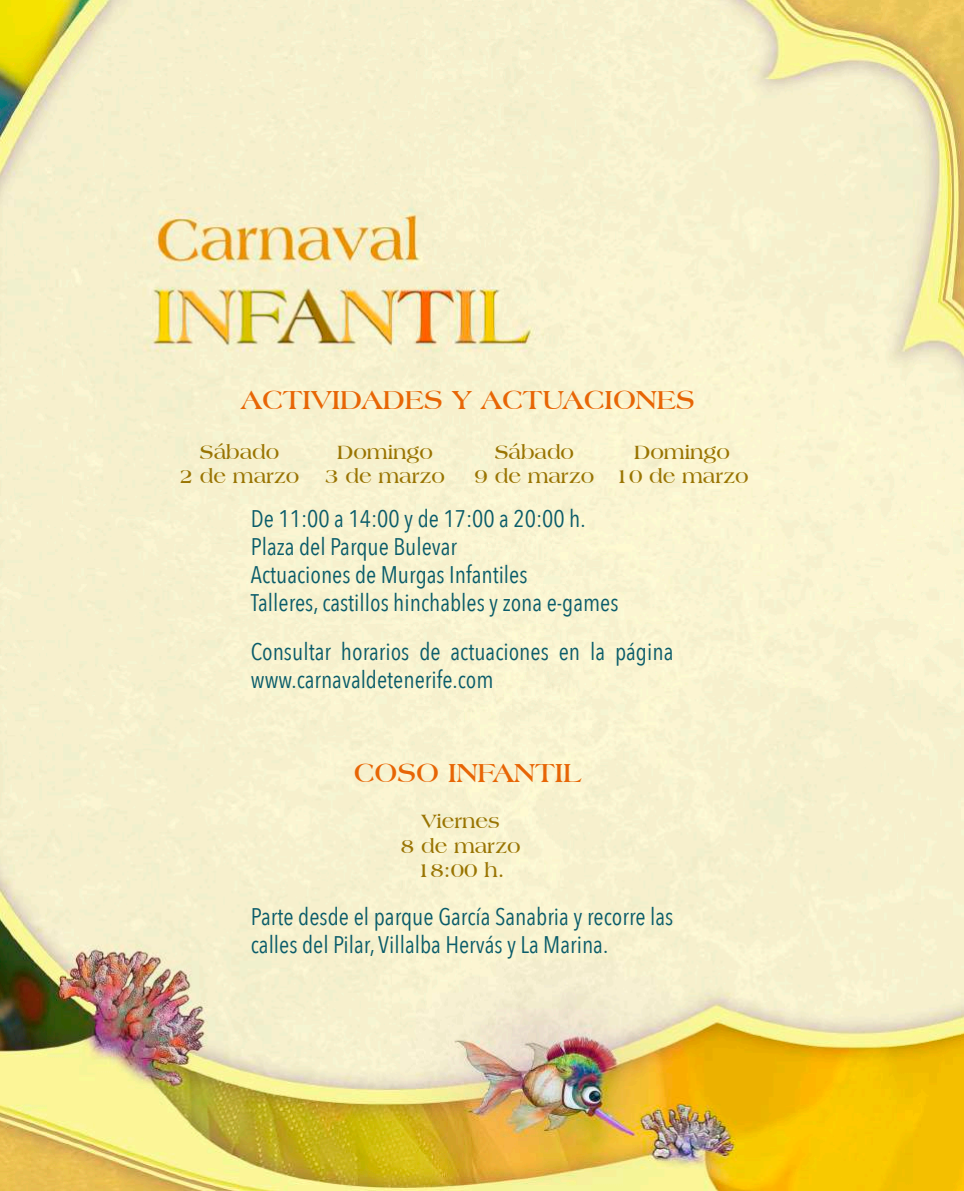
<style>
.page{position:relative;width:964px;height:1191px;background:#fff}
.page>*{position:absolute;margin:0;border:0;box-sizing:border-box;transform-origin:0 0}
.t1{font:700 28px "Americana BT";color:#e76505}
.t2{font:24px/28px "Avenir Next Condensed";color:#0a5c6a}
.t3{font:700 20.6px/24px "Americana BT";color:#997402;text-align:center}
</style>
<div class="page">
<img style="left:0;top:0;width:964px;height:1191px">
<p class="t1" style="left:241px;top:382px;width:456px">ACTIVIDADES Y ACTUACIONES</p>
<p class="t3" style="left:180px;top:440px;width:121px">Sábado<br>2 de marzo</p>
<p class="t3" style="left:474px;top:440px;width:121px">Sábado<br>9 de marzo</p>
<p class="t3" style="left:325px;top:440px;width:121px">Domingo<br>3 de marzo</p>
<p class="t3" style="left:615px;top:440px;width:135px">Domingo<br>10 de marzo</p>
<p class="t2" style="left:251px;top:503px;width:369px">De 11:00 a 14:00 y de 17:00 a 20:00 h.<br>Plaza del Parque Bulevar<br>Actuaciones de Murgas Infantiles<br>Talleres, castillos hinchables y zona e-games</p>
<p class="t2" style="left:251px;top:636px;width:424px">Consultar horarios de actuaciones en la página www.carnavaldetenerife.com</p>
<p class="t1" style="left:354px;top:756px;width:229px">COSO INFANTIL</p>
<p class="t3" style="left:401px;top:809px;width:121px">Viernes<br>8 de marzo<br>18:00 h.</p>
<p class="t2" style="left:251px;top:901px;width:424px">Parte desde el parque García Sanabria y recorre las calles del Pilar, Villalba Hervás y La Marina.</p>
</div>
